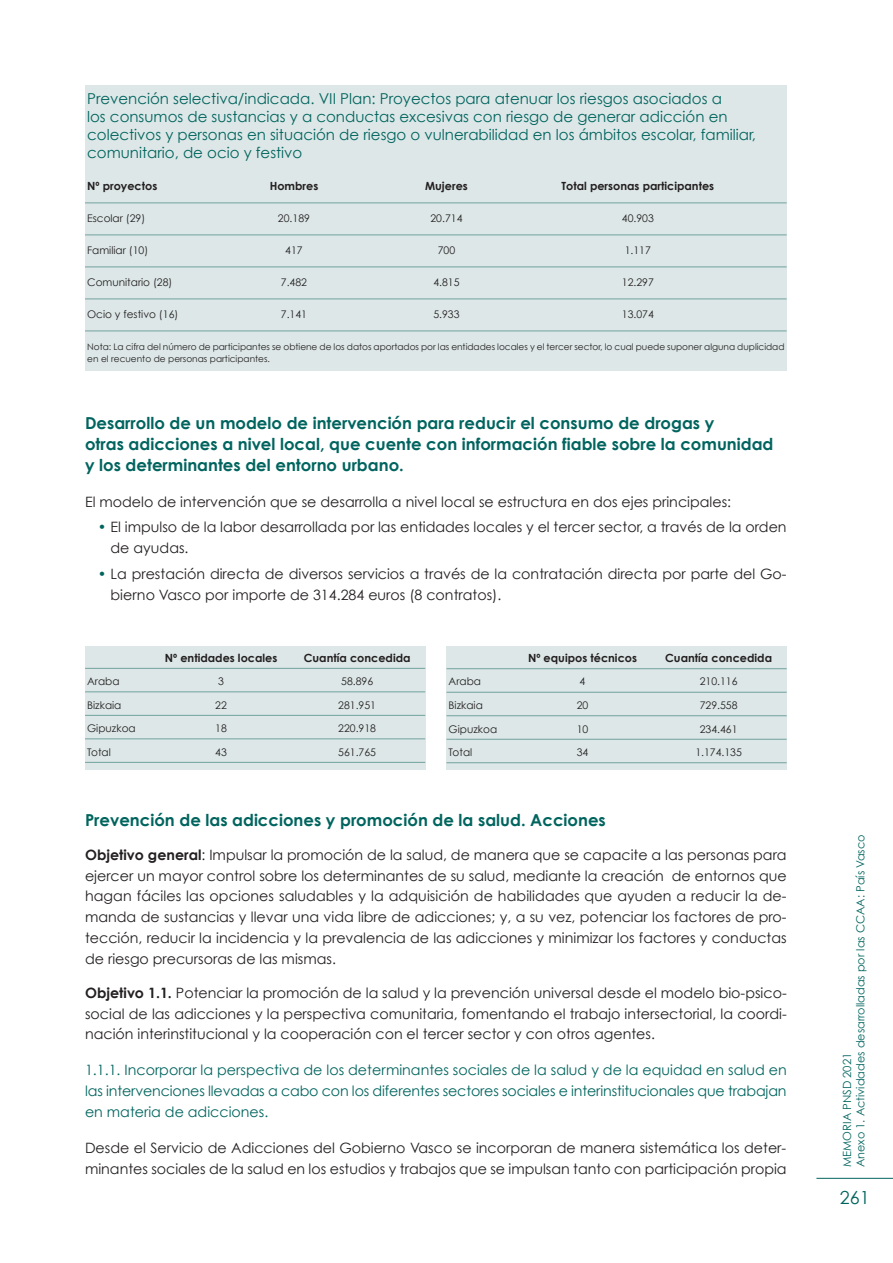
<style>
.page{position:relative;width:893px;height:1263px;background:#fff}
.page>*{position:absolute;margin:0;border:0;box-sizing:border-box;transform-origin:0 0}
.t1{font:18px "Century Gothic";color:#00645e}
.t2{font:700 16.5px/21px "Century Gothic";color:#00645e}
.t3{font:15px/18px "Century Gothic";color:#00645e}
.t4{font:14.25px/20.9px "Century Gothic";color:#231f20}
.t5{font:14.25px/20.9px "Century Gothic";letter-spacing:-.01em;color:#00645e;text-align:justify}
.t6{font:700 11.25px "Century Gothic";color:#231f20}
.t7{font:11.25px/13.5px "Century Gothic";color:#00645e}
.t8{font:10.5px "Century Gothic";color:#231f20}
.t9{font:9px/11.2px "Century Gothic";letter-spacing:-.005em;color:#231f20}
.s1{color:#00645e}
.s2{font-weight:700}
</style>
<div class="page">
<hr style="left:816px;top:1178px;width:77px;height:1px;background:#00645e">
<div style="left:85px;top:85px;width:702px;height:286px;background:#dde7e7"></div>
<hr style="left:85px;top:202px;width:702px;height:1px;background:#71a2a0">
<hr style="left:85px;top:234px;width:702px;height:1px;background:#71a2a0">
<hr style="left:85px;top:266px;width:702px;height:1px;background:#71a2a0">
<hr style="left:85px;top:299px;width:702px;height:1px;background:#71a2a0">
<hr style="left:85px;top:331px;width:702px;height:1px;background:#71a2a0">
<div style="left:446px;top:646px;width:341px;height:124px;background:#dde7e7"></div>
<hr style="left:446px;top:668px;width:341px;height:1px;background:#71a2a0">
<hr style="left:446px;top:692px;width:341px;height:1px;background:#71a2a0">
<hr style="left:446px;top:715px;width:341px;height:1px;background:#71a2a0">
<hr style="left:446px;top:739px;width:341px;height:1px;background:#71a2a0">
<hr style="left:446px;top:762px;width:341px;height:1px;background:#71a2a0">
<div style="left:85px;top:646px;width:340px;height:124px;background:#dde7e7"></div>
<hr style="left:85px;top:668px;width:340px;height:1px;background:#71a2a0">
<hr style="left:85px;top:691px;width:340px;height:1px;background:#71a2a0">
<hr style="left:85px;top:715px;width:340px;height:1px;background:#71a2a0">
<hr style="left:85px;top:738px;width:340px;height:1px;background:#71a2a0">
<hr style="left:85px;top:762px;width:340px;height:1px;background:#71a2a0">
<p class="t3" style="left:87px;top:89px;width:670px">Prevención selectiva/indicada. VII Plan: Proyectos para atenuar los riesgos asociados a<br>los consumos de sustancias y a conductas excesivas con riesgo de generar adicción en colectivos y personas en situación de riesgo o vulnerabilidad en los ámbitos escolar, familiar, comunitario, de ocio y festivo</p>
<p class="t6" style="left:87px;top:178px;width:72px">nº proyectos</p>
<p class="t6" style="left:270px;top:178px;width:50px">Hombres</p>
<p class="t6" style="left:425px;top:178px;width:44px">Mujeres</p>
<p class="t6" style="left:561px;top:178px;width:154px">Total personas participantes</p>
<p class="t8" style="left:87px;top:211px;width:60px">Escolar (29)</p>
<p class="t8" style="left:278px;top:211px;width:34px">20.189</p>
<p class="t8" style="left:430px;top:211px;width:34px">20.714</p>
<p class="t8" style="left:622px;top:211px;width:34px">40.903</p>
<p class="t8" style="left:87px;top:243px;width:63px">Familiar (10)</p>
<p class="t8" style="left:285px;top:243px;width:19px">417</p>
<p class="t8" style="left:438px;top:243px;width:19px">700</p>
<p class="t8" style="left:625px;top:243px;width:28px">1.117</p>
<p class="t8" style="left:87px;top:275px;width:87px">Comunitario (28)</p>
<p class="t8" style="left:281px;top:275px;width:28px">7.482</p>
<p class="t8" style="left:433px;top:275px;width:28px">4.815</p>
<p class="t8" style="left:622px;top:275px;width:34px">12.297</p>
<p class="t8" style="left:87px;top:307px;width:93px">Ocio y festivo (16)</p>
<p class="t8" style="left:281px;top:307px;width:28px">7.141</p>
<p class="t8" style="left:433px;top:307px;width:28px">5.933</p>
<p class="t8" style="left:622px;top:307px;width:34px">13.074</p>
<p class="t9" style="left:87px;top:341px;width:699px">Nota: La cifra del número de participantes se obtiene de los datos aportados por las entidades locales y el tercer sector, lo cual puede suponer alguna duplicidad en el recuento de personas participantes.</p>
<p class="t2" style="left:85px;top:412px;width:690px">desarrollo de un modelo de intervención para reducir el consumo de drogas y<br>otras adicciones a nivel local, que cuente con información fiable sobre la comunidad y los determinantes del entorno urbano.</p>
<p class="t4" style="left:85px;top:491px;width:648px">El modelo de intervención que se desarrolla a nivel local se estructura en dos ejes principales:</p>
<p class="t4" style="left:111px;top:516px;width:678px;text-indent:-13px"><span class="s1">•</span> El impulso de la labor desarrollada por las entidades locales y el tercer sector, a través de la orden de ayudas.</p>
<p class="t4" style="left:111px;top:562px;width:678px;text-indent:-13px"><span class="s1">•</span> La prestación directa de diversos servicios a través de la contratación directa por parte del Go&shy;bierno Vasco por importe de 314.284 euros (8 contratos).</p>
<p class="t6" style="left:165px;top:650px;width:114px">nº entidades locales</p>
<p class="t6" style="left:304px;top:650px;width:108px">cuantía concedida</p>
<p class="t8" style="left:87px;top:674px;width:34px">Araba</p>
<p class="t8" style="left:218px;top:674px;width:7px">3</p>
<p class="t8" style="left:341px;top:674px;width:34px">58.896</p>
<p class="t8" style="left:87px;top:698px;width:36px">Bizkaia</p>
<p class="t8" style="left:215px;top:698px;width:13px">22</p>
<p class="t8" style="left:338px;top:698px;width:39px">281.951</p>
<p class="t8" style="left:87px;top:721px;width:50px">Gipuzkoa</p>
<p class="t8" style="left:215px;top:721px;width:13px">18</p>
<p class="t8" style="left:338px;top:721px;width:39px">220.918</p>
<p class="t8" style="left:87px;top:745px;width:25px">Total</p>
<p class="t8" style="left:215px;top:745px;width:13px">43</p>
<p class="t8" style="left:338px;top:745px;width:39px">561.765</p>
<p class="t6" style="left:528px;top:651px;width:110px">nº equipos técnicos</p>
<p class="t6" style="left:665px;top:651px;width:108px">cuantía concedida</p>
<p class="t8" style="left:449px;top:675px;width:34px">Araba</p>
<p class="t8" style="left:580px;top:675px;width:7px">4</p>
<p class="t8" style="left:700px;top:675px;width:39px">210.116</p>
<p class="t8" style="left:449px;top:698px;width:36px">Bizkaia</p>
<p class="t8" style="left:577px;top:698px;width:13px">20</p>
<p class="t8" style="left:700px;top:698px;width:39px">729.558</p>
<p class="t8" style="left:449px;top:722px;width:50px">Gipuzkoa</p>
<p class="t8" style="left:577px;top:722px;width:13px">10</p>
<p class="t8" style="left:700px;top:722px;width:39px">234.461</p>
<p class="t8" style="left:449px;top:745px;width:25px">Total</p>
<p class="t8" style="left:577px;top:745px;width:13px">34</p>
<p class="t8" style="left:695px;top:745px;width:48px">1.174.135</p>
<p class="t2" style="left:85px;top:809px;width:522px">prevención de las adicciones y promoción de la salud. acciones</p>
<p class="t4" style="left:85px;top:844px;width:703px;text-align:justify"><span class="s2">Objetivo general</span>: Impulsar la promoción de la salud, de manera que se capacite a las personas para ejercer un mayor control sobre los determinantes de su salud, mediante la creación de entornos que hagan fáciles las opciones saludables y la adquisición de habilidades que ayuden a reducir la de&shy;manda de sustancias y llevar una vida libre de adicciones; y, a su vez, potenciar los factores de pro&shy;tección, reducir la incidencia y la prevalencia de las adicciones y minimizar los factores y conductas de riesgo precursoras de las mismas.</p>
<p class="t4" style="left:85px;top:982px;width:703px;text-align:justify"><span class="s2">Objetivo 1.1.</span> Potenciar la promoción de la salud y la prevención universal desde el modelo bio-psico&shy;social de las adicciones y la perspectiva comunitaria, fomentando el trabajo intersectorial, la coordi&shy;nación interinstitucional y la cooperación con el tercer sector y con otros agentes.</p>
<p class="t5" style="left:85px;top:1059px;width:703px">1.1.1. Incorporar la perspectiva de los determinantes sociales de la salud y de la equidad en salud en las intervenciones llevadas a cabo con los diferentes sectores sociales e interinstitucionales que trabajan en materia de adicciones.</p>
<p class="t4" style="left:85px;top:1136px;width:703px">Desde el Servicio de Adicciones del Gobierno Vasco se incorporan de manera sistemática los deter&shy;minantes sociales de la salud en los estudios y trabajos que se impulsan tanto con participación propia</p>
<p class="t7" style="left:840px;top:1167px;width:334px;rotate:-90deg">MEMORIA PNSD 2021<br>Anexo 1. Actividades desarrolladas por las CCAA: País Vasco</p>
<p class="t1" style="left:840px;top:1186px;width:31px">261</p>
</div>
